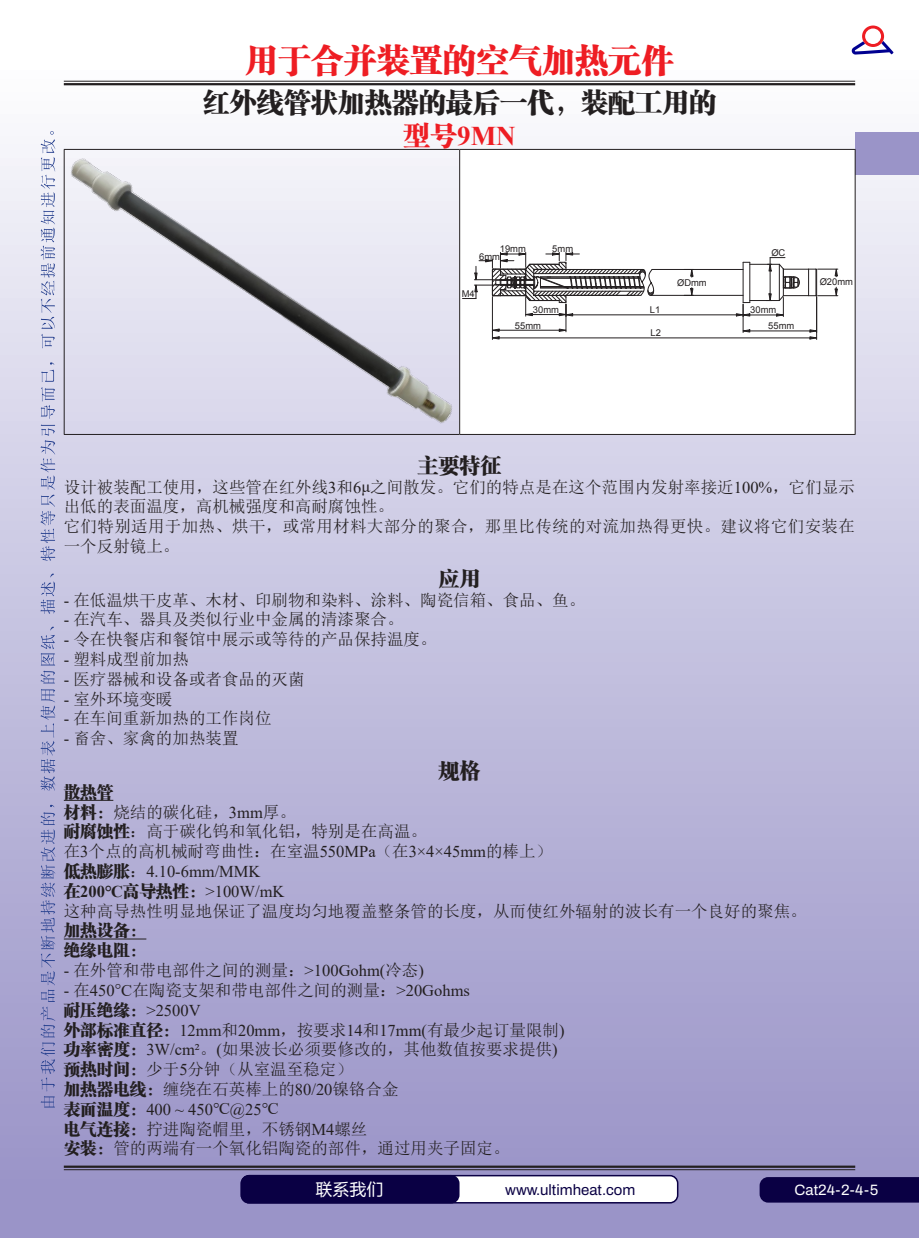
<style>
.page{position:relative;width:919px;height:1238px;background:#fff}
.page>*{position:absolute;margin:0;border:0;box-sizing:border-box;transform-origin:0 0}
.t1{font:33px "FZCSJW GB1 0";color:#ee1d23}
.正文{font:27px "FZCSJW GB1 0";color:#231f20}
.正文-2{font:700 27px "Times New Roman";color:#ee1d23}
.t2{font:21px "FZCSJW GB1 0";color:#231f20}
.t3{font:16.5px/19.8px "N Sim Sun";color:#231f20}
.t4{font:16.5px "Times New Roman";color:#231f20}
.t5{font:16.5px/19.8px "N Sim Sun";letter-spacing:.02em;color:#231f20}
.t6{font:16.5px "FZCSJW GB1 0";color:#231f20}
.t7{font:16.5px "Microsoft Ya Hei";color:#fff}
.t8{font:600 15px "Archivo";color:#0a0044}
.t9{font:600 15px "Archivo";color:#fff}
.t10{font:9.3px "Arial";color:#231f20}
.s1{font-family:"FZCSJW GB1 0";font-weight:400}
.s2{font-family:"Times New Roman"}
.s3{font-family:"FZCSJW GB1 0"}
.s4{font-family:"N Sim Sun"}
.s5{font-weight:700}
</style>
<div class="page">
<div style="left:0;top:0;width:918px;height:1237px;background:linear-gradient(to bottom,#fff,#938dc4)"></div>
<div style="left:855px;top:132px;width:63px;height:43px;background:#9a94c8"></div>
<hr style="left:64px;top:81px;width:791px;height:1px;background:#231f20">
<hr style="left:64px;top:83px;width:791px;height:2px;background:#231f20">
<svg style="left:40px;top:804px;width:15px;height:303px;background:#9495c5"></svg>
<svg style="left:40px;top:689px;width:15px;height:101px;background:#a1a3cc"></svg>
<svg style="left:41px;top:626px;width:14px;height:57px"></svg>
<svg style="left:40px;top:573px;width:15px;height:41px"></svg>
<svg style="left:40px;top:362px;width:15px;height:199px;background:#babcdb"></svg>
<svg style="left:41px;top:131px;width:14px;height:217px"></svg>
<hr style="left:64px;top:1165px;width:791px;height:2px;background:#231f20">
<hr style="left:64px;top:1169px;width:791px;height:1px;background:#231f20">
<svg style="left:850px;top:26px;width:43px;height:29px"></svg>
<svg style="left:0;top:41px;width:1px;height:14px"></svg>
<svg style="left:759px;top:1176px;width:159px;height:26px;background:#11074a"></svg>
<div style="left:241px;top:1175px;width:436px;height:27px;background:#fff;border-radius:8px"></div>
<div style="left:240px;top:1174px;width:438px;height:29px;border:2px solid #0a0044;border-radius:8px"></div>
<div style="left:240px;top:1174px;width:219px;height:29px;background:#0a0044;border-radius:9px"></div>
<hr style="left:64px;top:799px;width:49px;height:1px;background:#231f20">
<hr style="left:64px;top:938px;width:82px;height:1px;background:#231f20">
<div style="left:459px;top:149px;width:396px;height:285px;background:#fff"></div>
<hr style="left:64px;top:149px;width:395px;height:1px;background:#231f20">
<hr style="left:64px;top:150px;width:1px;height:284px;background:#231f20">
<hr style="left:459px;top:149px;width:396px;height:1px;background:#231f20">
<hr style="left:459px;top:150px;width:1px;height:284px;background:#231f20">
<hr style="left:854px;top:150px;width:1px;height:284px;background:#231f20">
<hr style="left:64px;top:434px;width:395px;height:1px;background:#231f20">
<hr style="left:459px;top:434px;width:396px;height:1px;background:#231f20">
<img style="left:66px;top:151px;width:391px;height:281px">
<hr style="left:652px;top:269px;width:91px;height:1px;background:#231f20">
<svg style="left:690px;top:270px;width:3px;height:7px"></svg>
<svg style="left:684px;top:287px;width:9px;height:8px"></svg>
<hr style="left:572px;top:314px;width:164px;height:1px;background:#231f20">
<hr style="left:499px;top:337px;width:310px;height:1px;background:#231f20">
<hr style="left:650px;top:295px;width:93px;height:1px;background:#231f20">
<svg style="left:735px;top:257px;width:103px;height:83px"></svg>
<svg style="left:462px;top:252px;width:192px;height:88px"></svg>
<p class="t1" style="left:245px;top:41px;width:430px">用于合并装置的空气加热元件</p>
<p class="正文" style="left:203px;top:88px;width:514px">红外线管状加热器的最后一代，装配工用的</p>
<p class="正文-2" style="left:403px;top:116px;width:114px"><span class="s1">型号</span>9MN</p>
<p class="t10" style="left:500px;top:243px;width:28px">19mm</p>
<p class="t10" style="left:479px;top:250px;width:22px">6mm</p>
<p class="t10" style="left:462px;top:287px;width:15px">M4</p>
<p class="t10" style="left:552px;top:243px;width:22px">5mm</p>
<p class="t10" style="left:677px;top:276px;width:31px">ØDmm</p>
<p class="t10" style="left:771px;top:246px;width:16px">ØC</p>
<p class="t10" style="left:533px;top:303px;width:28px">30mm</p>
<p class="t10" style="left:750px;top:304px;width:28px">30mm</p>
<p class="t10" style="left:649px;top:304px;width:12px">L1</p>
<p class="t10" style="left:650px;top:327px;width:12px">L2</p>
<p class="t10" style="left:515px;top:319px;width:28px">55mm</p>
<p class="t10" style="left:768px;top:320px;width:28px">55mm</p>
<p class="t10" style="left:819px;top:276px;width:35px">Ø20mm</p>
<p class="t2" style="left:417px;top:453px;width:85px">主要特征</p>
<p class="t3" style="left:64px;top:477px;width:792px">设计被装配工使用，这些管在红外线<span class="s2">3</span>和<span class="s2">6μ</span>之间散发。它们的特点是在这个范围内发射率接近<span class="s2">100%</span>，它们显示出低的表面温度，高机械强度和高耐腐蚀性。</p>
<p class="t5" style="left:64px;top:516px;width:792px">它们特别适用于加热、烘干，或常用材料大部分的聚合，那里比传统的对流加热得更快。建议将它们安装在一个反射镜上。</p>
<p class="t2" style="left:438px;top:566px;width:43px">应用</p>
<p class="t3" style="left:64px;top:589px;width:523px"><span class="s2">-</span> 在低温烘干皮革、木材、印刷物和染料、涂料、陶瓷信箱、食品、鱼。</p>
<p class="t3" style="left:64px;top:609px;width:341px"><span class="s2">-</span> 在汽车、器具及类似行业中金属的清漆聚合。</p>
<p class="t3" style="left:64px;top:629px;width:374px"><span class="s2">-</span> 令在快餐店和餐馆中展示或等待的产品保持温度。</p>
<p class="t3" style="left:64px;top:649px;width:127px"><span class="s2">-</span> 塑料成型前加热</p>
<p class="t3" style="left:64px;top:669px;width:242px"><span class="s2">-</span> 医疗器械和设备或者食品的灭菌</p>
<p class="t3" style="left:64px;top:688px;width:110px"><span class="s2">-</span> 室外环境变暖</p>
<p class="t3" style="left:64px;top:708px;width:209px"><span class="s2">-</span> 在车间重新加热的工作岗位</p>
<p class="t3" style="left:64px;top:728px;width:176px"><span class="s2">-</span> 畜舍、家禽的加热装置</p>
<p class="t2" style="left:438px;top:758px;width:43px">规格</p>
<p class="t6" style="left:64px;top:782px;width:51px">散热管</p>
<p class="t3" style="left:64px;top:801px;width:233px"><span class="s3">材料：</span>烧结的碳化硅，<span class="s2">3mm</span>厚。</p>
<p class="t3" style="left:64px;top:821px;width:365px"><span class="s3">耐腐蚀性</span>：高于碳化钨和氧化铝，特别是在高温。</p>
<p class="t3" style="left:64px;top:841px;width:489px">在<span class="s2">3</span>个点的高机械耐弯曲性：在室温<span class="s2">550MPa</span>（在<span class="s2">3×4×45mm</span>的棒上）</p>
<p class="t4" style="left:64px;top:859px;width:198px"><span class="s3">低热膨胀</span><span class="s4">：</span>4.10-6mm/MMK</p>
<p class="t4" style="left:64px;top:879px;width:222px"><span class="s3">在</span><span class="s5">200℃</span><span class="s3">高导热性：</span>&gt;100W/mK</p>
<p class="t3" style="left:64px;top:900px;width:744px">这种高导热性明显地保证了温度均匀地覆盖整条管的长度，从而使红外辐射的波长有一个良好的聚焦。</p>
<p class="t6" style="left:64px;top:921px;width:84px">加热设备：</p>
<p class="t6" style="left:64px;top:941px;width:84px">绝缘电阻：</p>
<p class="t3" style="left:64px;top:960px;width:361px"><span class="s2">-</span> 在外管和带电部件之间的测量：<span class="s2">&gt;100Gohm(</span>冷态<span class="s2">)</span></p>
<p class="t3" style="left:64px;top:980px;width:407px"><span class="s2">-</span> 在<span class="s2">450°C</span>在陶瓷支架和带电部件之间的测量：<span class="s2">&gt;20Gohms</span></p>
<p class="t4" style="left:64px;top:998px;width:138px"><span class="s3">耐压绝缘：</span>&gt;2500V</p>
<p class="t4" style="left:64px;top:1018px;width:502px"><span class="s3">外部标准直径：</span>12mm<span class="s4">和</span>20mm<span class="s4">，按要求</span>14<span class="s4">和</span>17mm(<span class="s4">有最少起订量限制</span>)</p>
<p class="t3" style="left:64px;top:1039px;width:495px"><span class="s3">功率密度：</span><span class="s2">3W/cm²</span>。<span class="s2">(</span>如果波长必须要修改的，其他数值按要求提供<span class="s2">)</span></p>
<p class="t3" style="left:64px;top:1059px;width:290px"><span class="s3">预热时间：</span>少于<span class="s2">5</span>分钟（从室温至稳定）</p>
<p class="t3" style="left:64px;top:1079px;width:336px"><span class="s3">加热器电线：</span>缠绕在石英棒上的<span class="s2">80/20</span>镍铬合金</p>
<p class="t4" style="left:64px;top:1097px;width:216px"><span class="s3">表面温度：</span>400 ~ 450℃@25℃</p>
<p class="t3" style="left:64px;top:1118px;width:305px"><span class="s3">电气连接：</span>拧进陶瓷帽里，不锈钢<span class="s2">M4</span>螺丝</p>
<p class="t3" style="left:64px;top:1138px;width:447px"><span class="s3">安装：</span>管的两端有一个氧化铝陶瓷的部件，通过用夹子固定。</p>
<p class="t7" style="left:315px;top:1177px;width:69px">联系我们</p>
<p class="t8" style="left:505px;top:1178px;width:132px">www.ultimheat.com</p>
<p class="t9" style="left:794px;top:1178px;width:85px">Cat24-2-4-5</p>
</div>
